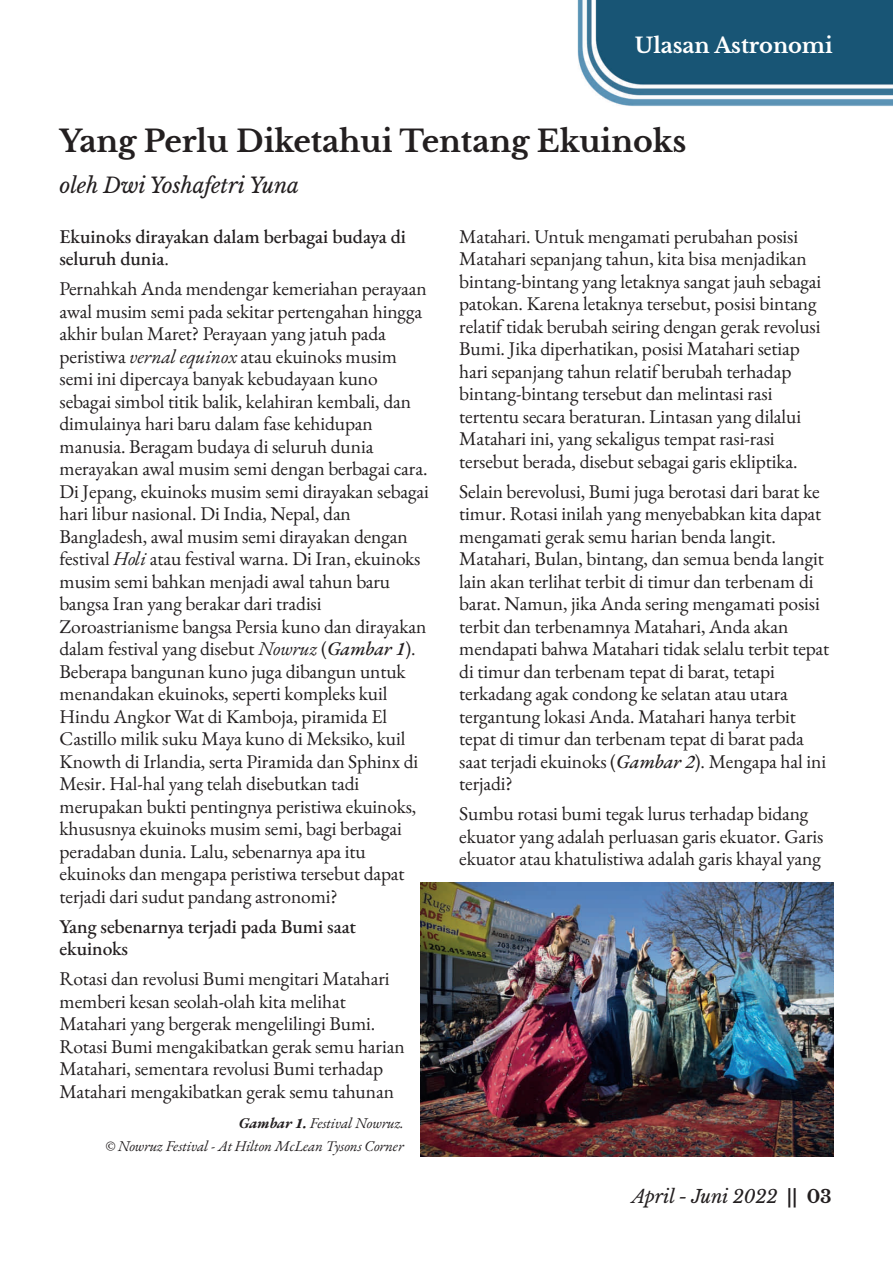
<style>
.page{position:relative;width:893px;height:1263px;background:#fff}
.page>*{position:absolute;margin:0;border:0;box-sizing:border-box;transform-origin:0 0}
.t1{font:700 30px "Libre Baskerville";letter-spacing:-.005em;color:#231f20}
.t2{font:italic 21px "Libre Baskerville";letter-spacing:-.005em;color:#231f20}
.t3{font:700 21px "Libre Baskerville";letter-spacing:-.005em;color:#fff}
.t4{font:19.5px/22.5px "EB Garamond";letter-spacing:-.005em;color:#231f20}
.t5{font:500 19.5px/22.5px "EB Garamond";letter-spacing:-.005em;color:#231f20}
.t6{font:italic 18px "Libre Baskerville";letter-spacing:-.005em;color:#231f20}
.t7{font:italic 15px/22.5px "EB Garamond";letter-spacing:-.005em;color:#231f20;text-align:right}
.s1{font-weight:400}
.s2{font-style:italic}
.s3{font-weight:500;font-style:italic}
.s4{font-weight:700}
.s5{font-weight:700;font-style:normal}
</style>
<div class="page">
<img style="left:420px;top:0;width:473px;height:1157px">
<img style="left:421px;top:882px;width:412px;height:275px">
<p class="t3" style="left:635px;top:32px;width:199px">Ulasan Astronomi</p>
<h1 class="t1" style="left:60px;top:123px;width:629px">Yang Perlu Diketahui Tentang Ekuinoks</h1>
<p class="t2" style="left:60px;top:172px;width:241px">oleh Dwi Yoshafetri Yuna</p>
<p class="t5" style="left:60px;top:225px;width:348px">Ekuinoks dirayakan dalam berbagai budaya di seluruh dunia<span class="s1">.</span></p>
<p class="t4" style="left:60px;top:277px;width:371px">Pernahkah Anda mendengar kemeriahan perayaan awal musim semi pada sekitar pertengahan hingga akhir bulan Maret? Perayaan yang jatuh pada peristiwa <span class="s2">vernal equinox</span> atau ekuinoks musim semi ini dipercaya banyak kebudayaan kuno sebagai simbol titik balik, kelahiran kembali, dan dimulainya hari baru dalam fase kehidupan manusia. Beragam budaya di seluruh dunia merayakan awal musim semi dengan berbagai cara.<br>Di Jepang, ekuinoks musim semi dirayakan sebagai hari libur nasional. Di India, Nepal, dan Bangladesh, awal musim semi dirayakan dengan festival <span class="s2">Holi</span> atau festival warna. Di Iran, ekuinoks musim semi bahkan menjadi awal tahun baru bangsa Iran yang berakar dari tradisi Zoroastrianisme bangsa Persia kuno dan dirayakan dalam festival yang disebut <span class="s2">Nowruz</span> (<span class="s3">Gambar 1</span>).<br>Beberapa bangunan kuno juga dibangun untuk menandakan ekuinoks, seperti kompleks kuil Hindu Angkor Wat di Kamboja, piramida El Castillo milik suku Maya kuno di Meksiko, kuil Knowth di Irlandia, serta Piramida dan Sphinx di Mesir. Hal-hal yang telah disebutkan tadi merupakan bukti pentingnya peristiwa ekuinoks, khususnya ekuinoks musim semi, bagi berbagai peradaban dunia. Lalu, sebenarnya apa itu ekuinoks dan mengapa peristiwa tersebut dapat terjadi dari sudut pandang astronomi?</p>
<p class="t5" style="left:60px;top:915px;width:298px">Yang sebenarnya terjadi pada Bumi saat ekuinoks</p>
<p class="t4" style="left:60px;top:967px;width:347px">Rotasi dan revolusi Bumi mengitari Matahari memberi kesan seolah-olah kita melihat Matahari yang bergerak mengelilingi Bumi.<br>Rotasi Bumi mengakibatkan gerak semu harian Matahari, sementara revolusi Bumi terhadap Matahari mengakibatkan gerak semu tahunan</p>
<p class="t7" style="left:105px;top:1111px;width:300px"><span class="s4">Gambar 1.</span> Festival Nowruz.<br>© Nowruz Festival - At Hilton McLean Tysons Corner</p>
<p class="t4" style="left:459px;top:225px;width:363px">Matahari. Untuk mengamati perubahan posisi Matahari sepanjang tahun, kita bisa menjadikan bintang-bintang yang letaknya sangat jauh sebagai patokan. Karena letaknya tersebut, posisi bintang relatif tidak berubah seiring dengan gerak revolusi Bumi. Jika diperhatikan, posisi Matahari setiap hari sepanjang tahun relatif berubah terhadap bintang-bintang tersebut dan melintasi rasi tertentu secara beraturan. Lintasan yang dilalui Matahari ini, yang sekaligus tempat rasi-rasi tersebut berada, disebut sebagai garis ekliptika.</p>
<p class="t4" style="left:459px;top:480px;width:372px">Selain berevolusi, Bumi juga berotasi dari barat ke timur. Rotasi inilah yang menyebabkan kita dapat mengamati gerak semu harian benda langit.<br>Matahari, Bulan, bintang, dan semua benda langit lain akan terlihat terbit di timur dan terbenam di barat. Namun, jika Anda sering mengamati posisi terbit dan terbenamnya Matahari, Anda akan mendapati bahwa Matahari tidak selalu terbit tepat di timur dan terbenam tepat di barat, tetapi terkadang agak condong ke selatan atau utara tergantung lokasi Anda. Matahari hanya terbit tepat di timur dan terbenam tepat di barat pada saat terjadi ekuinoks (<span class="s3">Gambar 2</span>). Mengapa hal ini terjadi?</p>
<p class="t4" style="left:459px;top:802px;width:366px">Sumbu rotasi bumi tegak lurus terhadap bidang ekuator yang adalah perluasan garis ekuator. Garis ekuator atau khatulistiwa adalah garis khayal yang</p>
<p class="t6" style="left:632px;top:1185px;width:201px">April - Juni 2022 <span class="s5">|| 03</span></p>
</div>
